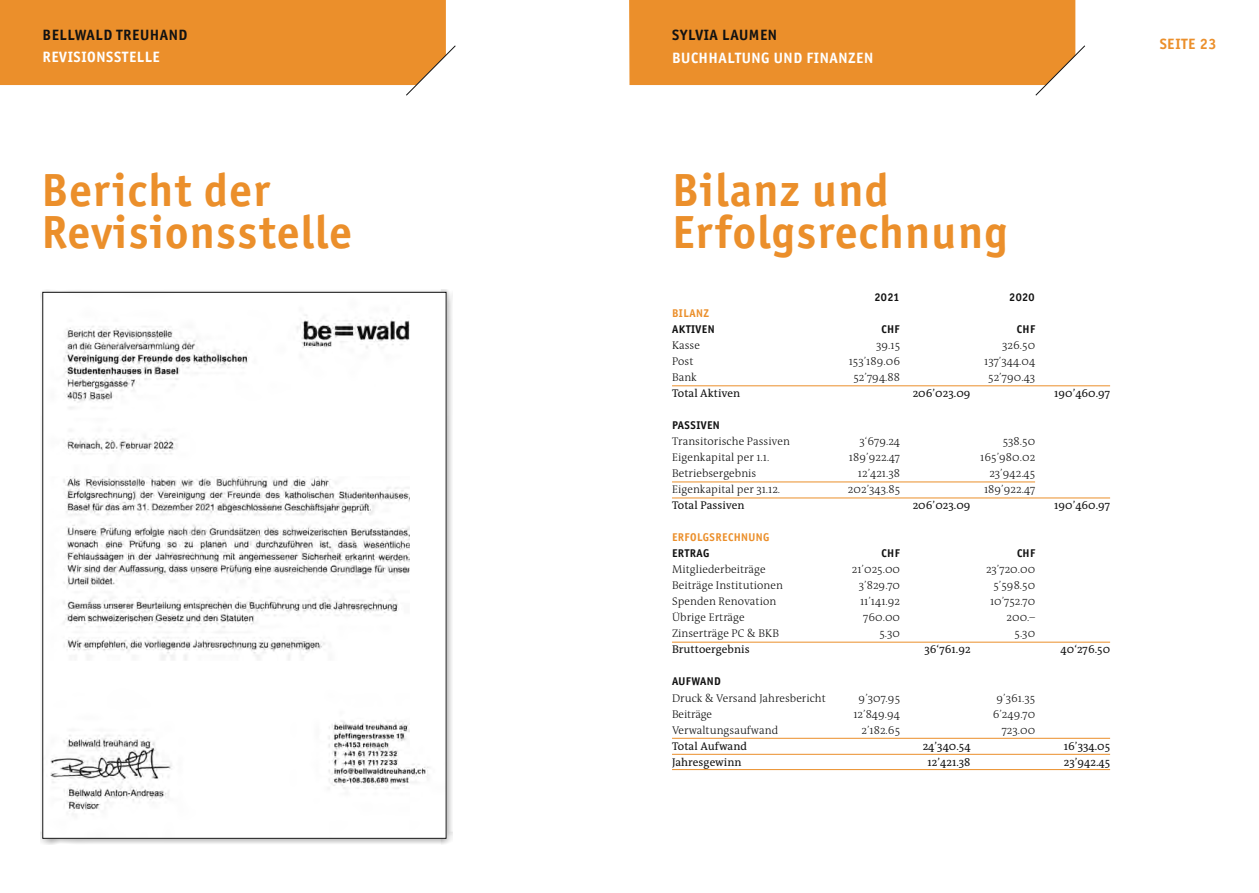
<style>
.page{position:relative;width:1259px;height:893px;background:#fff}
.page>*{position:absolute;margin:0;border:0;box-sizing:border-box;transform-origin:0 0}
.t1{font:700 46.5px/41.8px "Officina San ITC";letter-spacing:.03em;color:#eb8f2b}
.t2{font:700 15px "Officina San ITC";letter-spacing:.04em;color:#fff}
.t3{font:700 15px "Officina San ITC";letter-spacing:.04em;color:#121212}
.t4{font:700 15px "Officina San ITC";letter-spacing:.04em;color:#eb8f2b}
.t5{font:300 11.25px "The Antiqua B3";letter-spacing:.005em;color:#121212}
.t6{font:11.25px "The Antiqua B5";letter-spacing:.005em;color:#121212}
.t7{font:700 11.25px "Officina San ITC";letter-spacing:.04em;color:#121212}
.t8{font:700 11.25px "Officina San ITC";letter-spacing:.04em;color:#eb8f2b}
</style>
<div class="page">
<svg style="left:0;top:0;width:456px;height:96px;background:#ec9e48"></svg>
<svg style="left:629px;top:0;width:456px;height:96px;background:#ed9e48"></svg>
<div style="left:40px;top:289px;width:412px;height:556px;background:#121212;opacity:.33"></div>
<img style="left:45px;top:294px;width:399px;height:542px">
<hr style="left:672px;top:386px;width:438px;height:1px;background:#eb8f2b">
<hr style="left:672px;top:482px;width:363px;height:1px;background:#eb8f2b">
<hr style="left:672px;top:498px;width:438px;height:1px;background:#eb8f2b">
<hr style="left:672px;top:642px;width:438px;height:1px;background:#eb8f2b">
<hr style="left:672px;top:738px;width:438px;height:1px;background:#eb8f2b">
<hr style="left:672px;top:754px;width:438px;height:1px;background:#eb8f2b">
<hr style="left:672px;top:769px;width:438px;height:1px;background:#eb8f2b">
<h2 class="t3" style="left:43px;top:25px;width:146px">BELLWALD TREUHAND</h2>
<h2 class="t2" style="left:43px;top:48px;width:119px">REVISIONSSTELLE</h2>
<h2 class="t3" style="left:672px;top:26px;width:107px">SYLVIA LAUMEN</h2>
<h2 class="t2" style="left:672px;top:48px;width:203px">BUCHHALTUNG UND FINANZEN</h2>
<h1 class="t1" style="left:41px;top:169px;width:312px">Bericht der<br>Revisionsstelle</h1>
<h1 class="t1" style="left:672px;top:169px;width:337px">Bilanz und<br>Erfolgsrechnung</h1>
<p class="t7" style="left:874px;top:290px;width:27px">2021</p>
<p class="t7" style="left:1009px;top:290px;width:27px">2020</p>
<p class="t8" style="left:672px;top:306px;width:39px">BILANZ</p>
<p class="t7" style="left:672px;top:322px;width:44px">AKTIVEN</p>
<p class="t7" style="left:881px;top:322px;width:20px">CHF</p>
<p class="t7" style="left:1017px;top:322px;width:20px">CHF</p>
<p class="t5" style="left:672px;top:339px;width:29px">Kasse</p>
<p class="t5" style="left:876px;top:339px;width:25px">39.15</p>
<p class="t5" style="left:1002px;top:339px;width:34px">326.50</p>
<p class="t5" style="left:672px;top:355px;width:23px">Post</p>
<p class="t5" style="left:848px;top:355px;width:53px">153’189.06</p>
<p class="t5" style="left:984px;top:355px;width:52px">137’344.04</p>
<p class="t5" style="left:672px;top:371px;width:26px">Bank</p>
<p class="t5" style="left:853px;top:371px;width:48px">52’794.88</p>
<p class="t5" style="left:988px;top:371px;width:48px">52’790.43</p>
<p class="t6" style="left:672px;top:387px;width:70px">Total Aktiven</p>
<p class="t6" style="left:912px;top:387px;width:59px">206’023.09</p>
<p class="t6" style="left:1054px;top:387px;width:58px">190’460.97</p>
<p class="t7" style="left:672px;top:418px;width:49px">PASSIVEN</p>
<p class="t5" style="left:672px;top:436px;width:119px">Transitorische Passiven</p>
<p class="t5" style="left:859px;top:436px;width:42px">3‘679.24</p>
<p class="t5" style="left:1003px;top:436px;width:34px">538.50</p>
<p class="t5" style="left:672px;top:452px;width:99px">Eigenkapital per 1.1.</p>
<p class="t5" style="left:849px;top:452px;width:53px">189’922.47</p>
<p class="t5" style="left:980px;top:452px;width:56px">165’980.02</p>
<p class="t5" style="left:672px;top:468px;width:86px">Betriebsergebnis</p>
<p class="t5" style="left:858px;top:468px;width:44px">12’421.38</p>
<p class="t5" style="left:989px;top:468px;width:47px">23’942.45</p>
<p class="t5" style="left:672px;top:484px;width:110px">Eigenkapital per 31.12.</p>
<p class="t5" style="left:848px;top:484px;width:54px">202’343.85</p>
<p class="t5" style="left:984px;top:484px;width:53px">189’922.47</p>
<p class="t6" style="left:672px;top:500px;width:74px">Total Passiven</p>
<p class="t6" style="left:912px;top:500px;width:59px">206’023.09</p>
<p class="t6" style="left:1054px;top:500px;width:58px">190’460.97</p>
<p class="t8" style="left:672px;top:530px;width:99px">ERFOLGSRECHNUNG</p>
<p class="t7" style="left:672px;top:546px;width:39px">ERTRAG</p>
<p class="t7" style="left:881px;top:546px;width:20px">CHF</p>
<p class="t7" style="left:1017px;top:546px;width:20px">CHF</p>
<p class="t5" style="left:672px;top:564px;width:95px">Mitgliederbeiträge</p>
<p class="t5" style="left:852px;top:564px;width:50px">21’025.00</p>
<p class="t5" style="left:986px;top:564px;width:51px">23’720.00</p>
<p class="t5" style="left:672px;top:580px;width:112px">Beiträge Institutionen</p>
<p class="t5" style="left:859px;top:580px;width:43px">3’829.70</p>
<p class="t5" style="left:993px;top:580px;width:43px">5’598.50</p>
<p class="t5" style="left:672px;top:596px;width:106px">Spenden Renovation</p>
<p class="t5" style="left:860px;top:596px;width:41px">11’141.92</p>
<p class="t5" style="left:990px;top:596px;width:47px">10’752.70</p>
<p class="t5" style="left:672px;top:612px;width:74px">Übrige Erträge</p>
<p class="t5" style="left:863px;top:612px;width:38px">760.00</p>
<p class="t5" style="left:1006px;top:612px;width:30px">200.–</p>
<p class="t5" style="left:672px;top:628px;width:108px">Zinserträge PC &amp; BKB</p>
<p class="t5" style="left:879px;top:628px;width:22px">5.30</p>
<p class="t5" style="left:1014px;top:628px;width:22px">5.30</p>
<p class="t6" style="left:672px;top:644px;width:79px">Bruttoergebnis</p>
<p class="t6" style="left:924px;top:644px;width:48px">36‘761.92</p>
<p class="t6" style="left:1060px;top:644px;width:51px">40‘276.50</p>
<p class="t7" style="left:672px;top:675px;width:50px">AUFWAND</p>
<p class="t5" style="left:672px;top:692px;width:155px">Druck &amp; Versand Jahresbericht</p>
<p class="t5" style="left:858px;top:692px;width:43px">9’307.95</p>
<p class="t5" style="left:996px;top:692px;width:40px">9’361.35</p>
<p class="t5" style="left:672px;top:708px;width:42px">Beiträge</p>
<p class="t5" style="left:853px;top:708px;width:48px">12’849.94</p>
<p class="t5" style="left:992px;top:708px;width:44px">6’249.70</p>
<p class="t5" style="left:672px;top:724px;width:108px">Verwaltungsaufwand</p>
<p class="t5" style="left:861px;top:724px;width:40px">2’182.65</p>
<p class="t5" style="left:1001px;top:724px;width:35px">723.00</p>
<p class="t6" style="left:672px;top:740px;width:77px">Total Aufwand</p>
<p class="t6" style="left:922px;top:740px;width:49px">24’340.54</p>
<p class="t6" style="left:1064px;top:740px;width:48px">16’334.05</p>
<p class="t6" style="left:672px;top:756px;width:71px">Jahresgewinn</p>
<p class="t6" style="left:927px;top:756px;width:44px">12’421.38</p>
<p class="t6" style="left:1063px;top:756px;width:48px">23’942.45</p>
<h2 class="t4" style="left:1160px;top:34px;width:58px">SEITE 23</h2>
</div>
